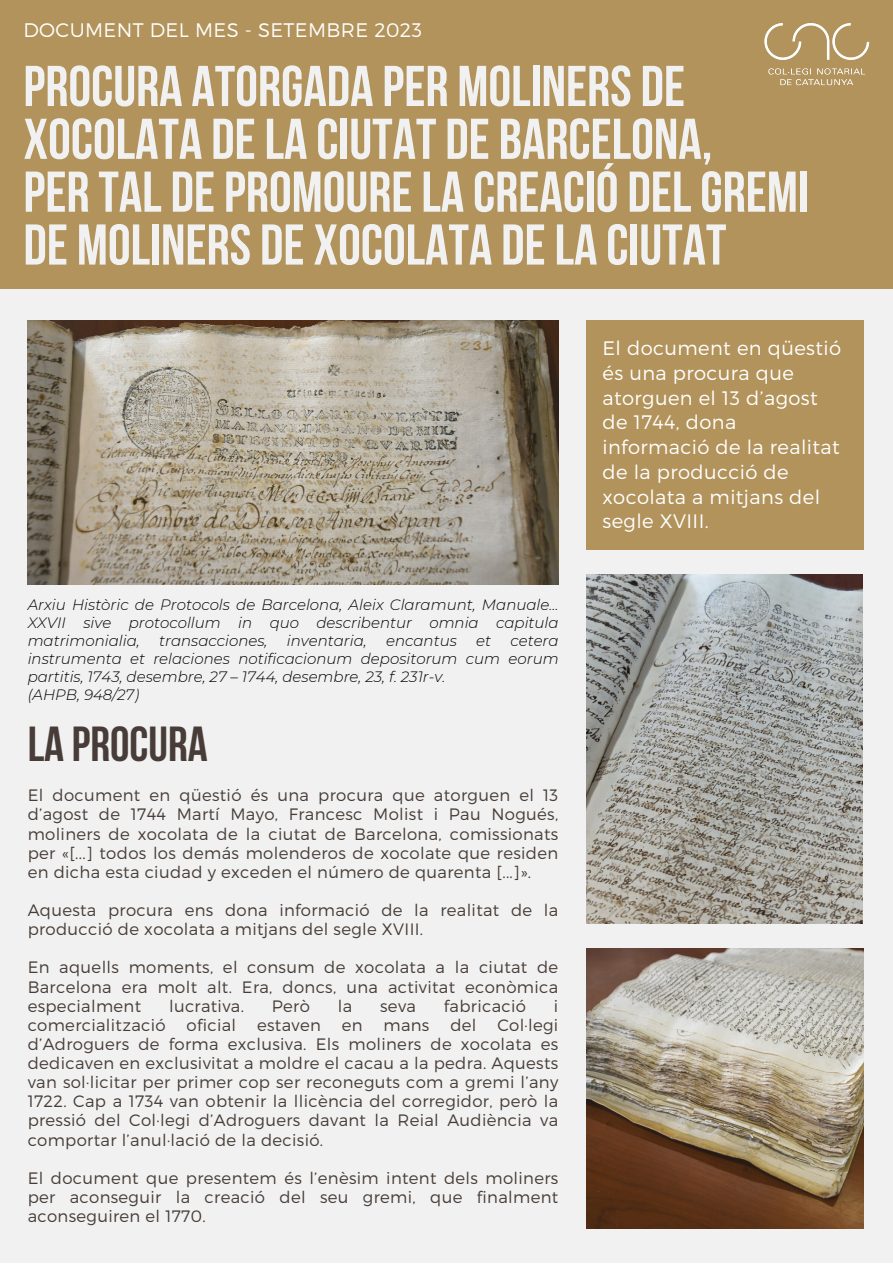
<style>
.page{position:relative;width:893px;height:1264px;background:#fff}
.page>*{position:absolute;margin:0;border:0;box-sizing:border-box;transform-origin:0 0}
.t1{font:700 57.3px/52.8px "Bebas Neue";color:#f0f1f0}
.t2{font:700 49.05px "Bebas Neue";color:#473c38}
.t3{font:300 19.65px "Montserrat";letter-spacing:.02em;color:#fff}
.t4{font:300 19.5px/24.8px "Montserrat";letter-spacing:.02em;color:#fff}
.t5{font:300 16.5px/19px "Montserrat";letter-spacing:.02em;color:#473c38;text-align:justify}
.t6{font:italic 300 15px/18px "Montserrat";color:#000;text-align:justify}
</style>
<div class="page">
<div style="left:0;top:0;width:892px;height:1262px;background:#f0f1f0"></div>
<div style="left:0;top:0;width:892px;height:288px;background:#b2935b"></div>
<img style="left:764px;top:23px;width:106px;height:63px">
<div style="left:586px;top:320px;width:277px;height:230px;background:#b2935b"></div>
<img style="left:586px;top:574px;width:276px;height:349px">
<img style="left:586px;top:948px;width:277px;height:279px">
<img style="left:28px;top:320px;width:530px;height:265px">
<p class="t3" style="left:23px;top:17px;width:400px">DOCUMENT DEL MES - SETEMBRE 2023</p>
<p class="t1" style="left:23px;top:65px;width:690px">PROCURA ATORGADA PER MOLINERS DE<br>XOCOLATA DELA CIUTAT DE BARCELONA,</p>
<p class="t1" style="left:23px;top:171px;width:786px">PER TAL DEPROMOURELA CREACIÓ DELGREMI<br>DE MOLINERS DE XOCOLATA DELA CIUTAT</p>
<p class="t6" style="left:28px;top:595px;width:532px">Arxiu Històric de Protocols de Barcelona, Aleix Claramunt, Manuale… XXVII sive protocollum in quo describentur omnia capitula matrimonialia,</p>
<p class="t6" style="left:159px;top:631px;width:110px">transacciones,</p>
<p class="t6" style="left:287px;top:631px;width:81px">inventaria,</p>
<p class="t6" style="left:386px;top:631px;width:72px">encantus</p>
<p class="t6" style="left:476px;top:631px;width:16px">et</p>
<p class="t6" style="left:28px;top:631px;width:532px;text-indent:482px">cetera instrumenta et relaciones notificacionum depositorum cum eorum partitis, 1743, desembre, 27 – 1744, desembre, 23, f. 231r-v.</p>
<p class="t6" style="left:28px;top:685px;width:113px">(AHPB, 948/27)</p>
<p class="t2" style="left:28px;top:723px;width:181px">LA PROCURA</p>
<p class="t5" style="left:28px;top:785px;width:532px">El document en qüestió és una procura que atorguen el 13 d’agost de 1744 Martí Mayo, Francesc Molist i Pau Nogués, moliners de xocolata de la ciutat de Barcelona, comissionats per «[...] todos los demás molenderos de xocolate que residen en dicha esta ciudad y exceden el número de quarenta [...]».</p>
<p class="t5" style="left:28px;top:899px;width:532px">Aquesta procura ens dona informació de la realitat de la producció de xocolata a mitjans del segle XVIII.</p>
<p class="t5" style="left:28px;top:957px;width:532px">En aquells moments, el consum de xocolata a la ciutat de Barcelona era molt alt. Era, doncs, una activitat econòmica especialment</p>
<p class="t5" style="left:169px;top:995px;width:76px">lucrativa.</p>
<p class="t5" style="left:272px;top:995px;width:40px">Però</p>
<p class="t5" style="left:338px;top:995px;width:16px">la</p>
<p class="t5" style="left:380px;top:995px;width:37px">seva</p>
<p class="t5" style="left:444px;top:995px;width:84px">fabricació</p>
<p class="t5" style="left:554px;top:995px;width:6px">i</p>
<p class="t5" style="left:28px;top:1014px;width:139px">comercialització</p>
<p class="t5" style="left:186px;top:1014px;width:51px">oficial</p>
<p class="t5" style="left:257px;top:1014px;width:65px">estaven</p>
<p class="t5" style="left:342px;top:1014px;width:22px">en</p>
<p class="t5" style="left:383px;top:1014px;width:47px">mans</p>
<p class="t5" style="left:450px;top:1014px;width:28px">del</p>
<p class="t5" style="left:28px;top:1014px;width:532px;text-indent:469px">Col·legi d’Adroguers de forma exclusiva. Els moliners de xocolata es dedicaven en exclusivitat a moldre el cacau a la pedra. Aquests van sol·licitar per primer cop ser reconeguts com a gremi l’any 1722. Cap a 1734 van obtenir la llicència del corregidor, però la pressió del Col·legi d’Adroguers davant la Reial Audiència va comportar l’anul·lació de la decisió.</p>
<p class="t5" style="left:28px;top:1167px;width:532px">El document que presentem és l’enèsim intent dels moliners per aconseguir la creació del seu gremi, que finalment aconseguiren el 1770.</p>
<p class="t4" style="left:602px;top:335px;width:240px">El document en qüestió és una procura que atorguen el 13 d’agost de 1744, dona informació de la realitat de la producció de xocolata a mitjans del segle XVIII.</p>
</div>
